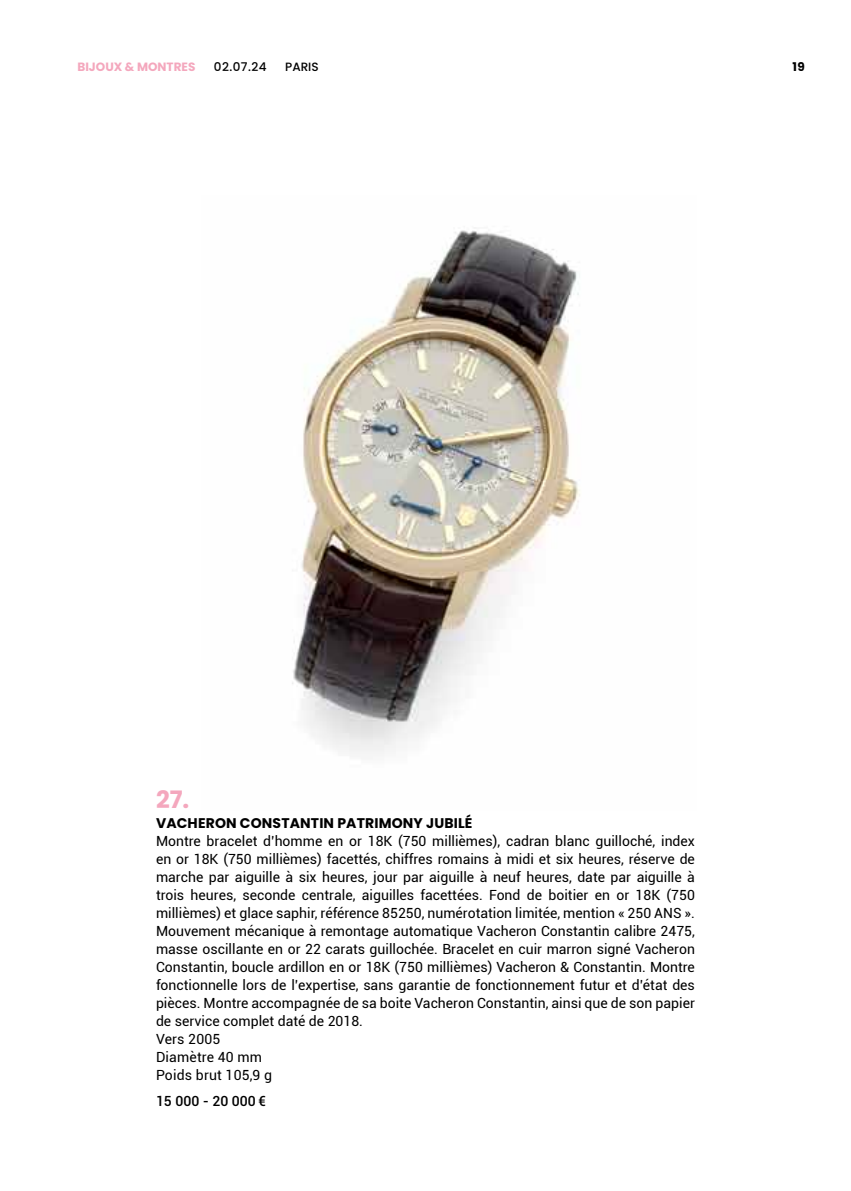
<style>
.page{position:relative;width:851px;height:1191px;background:#fff}
.page>*{position:absolute;margin:0;border:0;box-sizing:border-box;transform-origin:0 0}
.t1{font:700 24px "Poppins";color:#f4a7bd}
.t2{font:14px/18px "Roboto";color:#000}
.t3{font:700 14px "Poppins";letter-spacing:.01em;color:#000}
.t4{font:500 14px "Roboto";color:#000}
.t5{font:700 12px "Poppins";color:#f4a7bd}
.t6{font:500 12px "Poppins";color:#000}
.t7{font:700 12px "Poppins";color:#000}
</style>
<div class="page">
<img style="left:292px;top:227px;width:288px;height:527px">
<p class="t5" style="left:77px;top:60px;width:119px">BIJOUX &amp; MONTRES</p>
<p class="t6" style="left:214px;top:60px;width:54px">02.07.24</p>
<p class="t6" style="left:285px;top:60px;width:35px">PARIS</p>
<p class="t7" style="left:792px;top:60px;width:14px">19</p>
<h1 class="t1" style="left:156px;top:785px;width:35px">27.</h1>
<p class="t3" style="left:156px;top:815px;width:318px">VACHERON CONSTANTIN PATRIMONY JUBILÉ</p>
<p class="t2" style="left:156px;top:831px;width:540px">Montre bracelet d’homme en or 18K (750 millièmes), cadran blanc guilloché, index en or 18K (750 millièmes) facettés, chiffres romains à midi et six heures, réserve de marche par aiguille à six heures, jour par aiguille à neuf heures, date par aiguille à trois heures, seconde centrale, aiguilles facettées. Fond de boitier en or 18K (750 millièmes) et glace saphir, référence 85250, numérotation limitée, mention « 250 ANS ».<br>Mouvement mécanique à remontage automatique Vacheron Constantin calibre 2475, masse oscillante en or 22 carats guillochée. Bracelet en cuir marron signé Vacheron Constantin, boucle ardillon en or 18K (750 millièmes) Vacheron &amp; Constantin. Montre fonctionnelle lors de l’expertise, sans garantie de fonctionnement futur et d’état des pièces. Montre accompagnée de sa boite Vacheron Constantin, ainsi que de son papier de service complet daté de 2018.<br>Vers 2005<br>Diamètre 40 mm<br>Poids brut 105,9 g</p>
<p class="t4" style="left:156px;top:1091px;width:112px">15 000 - 20 000 €</p>
</div>
